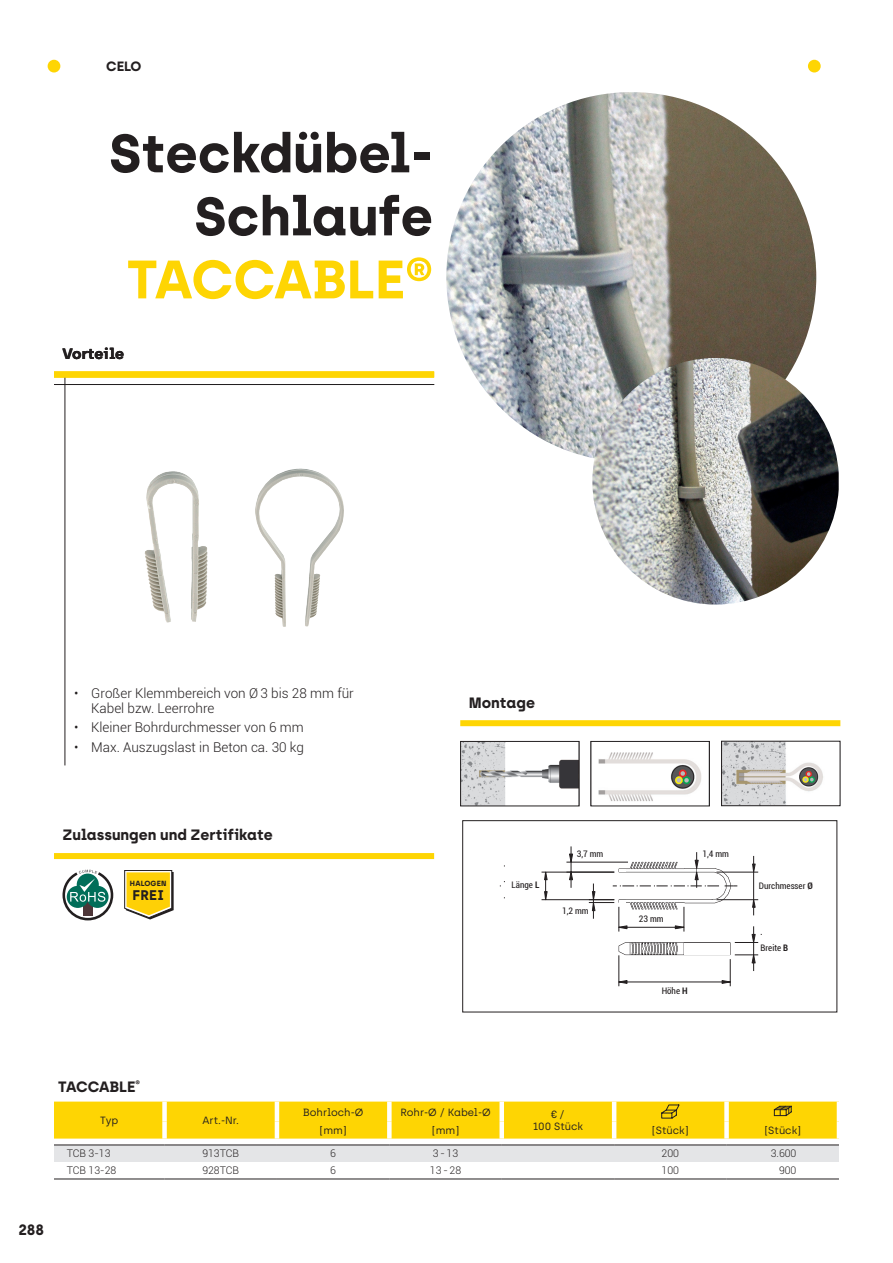
<style>
.page{position:relative;width:893px;height:1263px;background:#fff}
.page>*{position:absolute;margin:0;border:0;box-sizing:border-box;transform-origin:0 0}
.t1{font:700 54px/63px "Archia";color:#231f20;text-align:right}
.t2{font:700 54px "Archia";color:#fed503}
.t3{font:700 15px "Archia";color:#231f20}
.t4{font:700 13.95px "Archia";color:#231f20}
.t5{font:300 13.5px/15px "Roboto";color:#231f20}
.t6{font:700 13.5px "Archia";color:#231f20}
.t7{font:10.5px/12.6px "Archia";color:#231f20;text-align:center}
.t8{font:300 10.5px "Roboto";color:#231f20}
.t9{font:condensed 9px "Roboto";color:#231f20}
.t10{font:700 8.1px "Archia";color:#231f20}
.t11{font:700 7.5px "Archia";letter-spacing:.02em;color:#231f20}
.s1{font-size:8.1px}
.s2{font-weight:700}
</style>
<div class="page">
<img style="left:446px;top:92px;width:370px;height:370px;border-radius:185px">
<hr style="left:65px;top:377px;width:1px;height:388px;background:#231f20">
<hr style="left:54px;top:384px;width:380px;height:1px;background:#231f20">
<div style="left:54px;top:371px;width:380px;height:6px;background:#fed503"></div>
<img style="left:145px;top:471px;width:26px;height:100px">
<img style="left:261px;top:469px;width:38px;height:22px">
<svg style="left:54px;top:1138px;width:785px;height:7px"></svg>
<div style="left:54px;top:1146px;width:785px;height:16px;background:#e4e5e7"></div>
<hr style="left:54px;top:1145px;width:111px;height:1px;background:#231f20">
<hr style="left:165px;top:1145px;width:112px;height:1px;background:#231f20">
<hr style="left:277px;top:1145px;width:112px;height:1px;background:#231f20">
<hr style="left:389px;top:1145px;width:113px;height:1px;background:#231f20">
<hr style="left:502px;top:1145px;width:112px;height:1px;background:#231f20">
<hr style="left:614px;top:1145px;width:113px;height:1px;background:#231f20">
<hr style="left:727px;top:1145px;width:112px;height:1px;background:#231f20">
<hr style="left:54px;top:1179px;width:111px;height:1px;background:#231f20">
<hr style="left:165px;top:1179px;width:112px;height:1px;background:#231f20">
<hr style="left:277px;top:1179px;width:112px;height:1px;background:#231f20">
<hr style="left:389px;top:1179px;width:113px;height:1px;background:#231f20">
<hr style="left:502px;top:1179px;width:112px;height:1px;background:#231f20">
<hr style="left:614px;top:1179px;width:113px;height:1px;background:#231f20">
<hr style="left:727px;top:1179px;width:112px;height:1px;background:#231f20">
<svg style="left:54px;top:1101px;width:785px;height:37px;background:#fcd610"></svg>
<div style="left:460px;top:720px;width:380px;height:6px;background:#fed503"></div>
<svg style="left:541px;top:846px;width:220px;height:141px"></svg>
<div style="left:462px;top:820px;width:375px;height:192px;border:1px solid #231f20"></div>
<img style="left:462px;top:743px;width:115px;height:61px">
<div style="left:460px;top:741px;width:119px;height:65px;border:1px solid #231f20"></div>
<img style="left:598px;top:752px;width:104px;height:50px">
<div style="left:591px;top:741px;width:119px;height:65px;border:1px solid #231f20"></div>
<img style="left:723px;top:743px;width:100px;height:61px">
<div style="left:721px;top:741px;width:119px;height:65px;border:1px solid #231f20"></div>
<img style="left:592px;top:358px;width:247px;height:247px;border-radius:121px">
<div style="left:54px;top:853px;width:380px;height:6px;background:#fed503"></div>
<svg style="left:63px;top:870px;width:50px;height:50px"></svg>
<svg style="left:124px;top:870px;width:50px;height:49px;background:#e3c339"></svg>
<div style="left:808px;top:60px;width:13px;height:12px;background:#fed503;border-radius:50%"></div>
<div style="left:48px;top:60px;width:12px;height:12px;background:#fed503;border-radius:50%"></div>
<p class="t6" style="left:106px;top:58px;width:37px">CELO</p>
<h1 class="t1" style="left:109px;top:121px;width:326px">Steckdübel-<br>Schlaufe</h1>
<h1 class="t2" style="left:127px;top:246px;width:308px">TACCABLE®</h1>
<p class="t3" style="left:63px;top:344px;width:63px">Vorteile</p>
<p class="t5" style="left:91px;top:685px;width:264px;text-indent:-17px">• Großer Klemmbereich von Ø 3 bis 28 mm für<br>Kabel bzw. Leerrohre</p>
<p class="t5" style="left:74px;top:719px;width:231px">• Kleiner Bohrdurchmesser von 6 mm</p>
<p class="t5" style="left:74px;top:739px;width:231px">• Max. Auszugslast in Beton ca. 30 kg</p>
<p class="t3" style="left:63px;top:826px;width:212px">Zulassungen und Zertifikate</p>
<p class="t11" style="left:130px;top:878px;width:38px">HAL<span class="s1">fr</span>OGEN</p>
<p class="t10" style="left:148px;top:880px;width:9px">ei</p>
<p class="t4" style="left:132px;top:886px;width:33px">FREI</p>
<p class="t3" style="left:469px;top:693px;width:68px">Montage</p>
<p class="t9" style="left:577px;top:847px;width:28px">3,7 mm</p>
<p class="t9" style="left:702px;top:847px;width:28px">1,4 mm</p>
<p class="t9" style="left:511px;top:879px;width:29px">Länge <span class="s2">L</span></p>
<p class="t9" style="left:759px;top:879px;width:55px">Durchmesser <span class="s2">Ø</span></p>
<p class="t9" style="left:562px;top:904px;width:28px">1,2 mm</p>
<p class="t9" style="left:639px;top:912px;width:26px">23 mm</p>
<p class="t9" style="left:662px;top:984px;width:27px">Höhe <span class="s2">H</span></p>
<p class="t9" style="left:761px;top:942px;width:29px">Breite <span class="s2">B</span></p>
<p class="t3" style="left:58px;top:1078px;width:83px">TACCABLE<sup>®</sup></p>
<p class="t7" style="left:100px;top:1114px;width:20px">Typ</p>
<p class="t7" style="left:203px;top:1114px;width:38px">Art.-Nr.</p>
<p class="t7" style="left:303px;top:1105px;width:62px">Bohrloch-Ø</p>
<p class="t7" style="left:400px;top:1105px;width:92px">Rohr-Ø / Kabel-Ø</p>
<p class="t7" style="left:533px;top:1108px;width:52px">€/<br>100 Stück</p>
<p class="t7" style="left:319px;top:1124px;width:29px">[mm]</p>
<p class="t7" style="left:432px;top:1124px;width:29px">[mm]</p>
<p class="t7" style="left:652px;top:1124px;width:38px">[Stück]</p>
<p class="t7" style="left:764px;top:1124px;width:38px">[Stück]</p>
<p class="t8" style="left:67px;top:1146px;width:45px">TCB 3-13</p>
<p class="t8" style="left:202px;top:1146px;width:38px">913TCB</p>
<p class="t8" style="left:330px;top:1146px;width:7px">6</p>
<p class="t8" style="left:433px;top:1146px;width:27px">3 - 13</p>
<p class="t8" style="left:662px;top:1146px;width:19px">200</p>
<p class="t8" style="left:771px;top:1146px;width:27px">3.600</p>
<p class="t8" style="left:67px;top:1163px;width:51px">TCB 13-28</p>
<p class="t8" style="left:202px;top:1163px;width:38px">928TCB</p>
<p class="t8" style="left:330px;top:1163px;width:7px">6</p>
<p class="t8" style="left:430px;top:1163px;width:33px">13 - 28</p>
<p class="t8" style="left:662px;top:1163px;width:19px">100</p>
<p class="t8" style="left:779px;top:1163px;width:19px">900</p>
<p class="t3" style="left:19px;top:1220px;width:27px">288</p>
</div>
